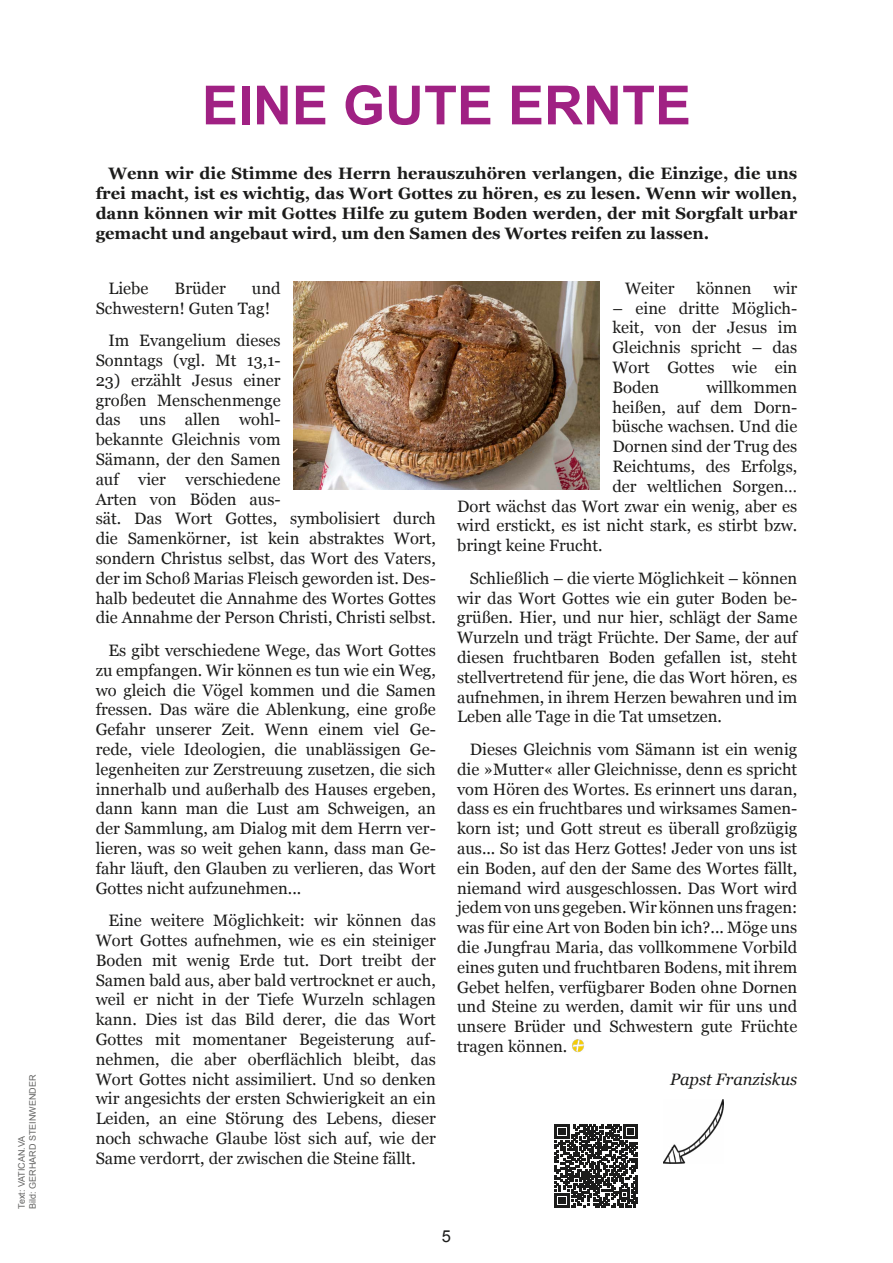
<style>
.page{position:relative;width:893px;height:1263px;background:#fff}
.page>*{position:absolute;margin:0;border:0;box-sizing:border-box;transform-origin:0 0}
.t1{font:700 54px "Arial";color:#a02183}
.t2{font:16.5px/19.8px "Georgia";color:#1c1c1b;text-align:justify}
.t3{font:700 16.5px/19.8px "Georgia";color:#1c1c1b;text-align:justify}
.t4{font:italic 16.5px "Georgia";color:#1c1c1b}
.t5{font:16.5px "Arial";color:#1c1c1b}
.t6{font:9px/10.8px "Arial";color:#636362}
</style>
<div class="page">
<hr style="left:0;top:0;width:1px;height:1263px;background:#d6e6e5">
<img style="left:572px;top:1039px;width:12px;height:13px">
<svg style="left:555px;top:1124px;width:83px;height:83px"></svg>
<img style="left:664px;top:1100px;width:60px;height:63px">
<img style="left:293px;top:281px;width:307px;height:209px">
<p class="t6" style="left:16px;top:1209px;width:136px;rotate:-90deg">Text: VATICAN.VA<br>Bild: GERHARD STEINWENDER</p>
<h1 class="t1" style="left:202px;top:70px;width:491px">EINE GUTE ERNTE</h1>
<p class="t3" style="left:96px;top:163px;width:703px;text-indent:13px">Wenn wir die Stimme des Herrn herauszuhören verlangen, die Einzige, die uns frei macht, ist es wichtig, das Wort Gottes zu hören, es zu lesen. Wenn wir wollen, dann können wir mit Gottes Hilfe zu gutem Boden werden, der mit Sorgfalt urbar gemacht und angebaut wird, um den Samen des Wortes reifen zu lassen.</p>
<p class="t2" style="left:96px;top:277px;width:186px;text-indent:156px">und<br>Schwestern! Guten Tag!</p>
<p class="t2" style="left:96px;top:330px;width:186px;text-align:right">Im Evangelium dieses<br>Sonntags (vgl. Mt 13,1-</p>
<p class="t2" style="left:96px;top:369px;width:342px;text-align:left">23) erzählt Jesus einer<br>großen Menschenmenge<br>das uns allen wohl-<br>bekannte Gleichnis vom<br>Sämann, der den Samen<br>auf vier verschiedene<br>Arten von Böden aus-<br>sät. Das Wort Gottes, symbolisiert durch die Samenkörner, ist kein abstraktes Wort, sondern Christus selbst, das Wort des Vaters, der im Schoß Marias Fleisch geworden ist. Des&shy;halb bedeutet die Annahme des Wortes Gottes die Annahme der Person Christi, Christi selbst.</p>
<p class="t2" style="left:96px;top:640px;width:342px;text-indent:13px">Es gibt verschiedene Wege, das Wort Gottes zu empfangen. Wir können es tun wie ein Weg, wo gleich die Vögel kommen und die Samen fressen. Das wäre die Ablenkung, eine große Gefahr unserer Zeit. Wenn einem viel Ge&shy;rede, viele Ideologien, die unablässigen Ge&shy;legenheiten zur Zerstreuung zusetzen, die sich innerhalb und außerhalb des Hauses ergeben, dann kann man die Lust am Schweigen, an der Sammlung, am Dialog mit dem Herrn ver&shy;lieren, was so weit gehen kann, dass man Ge&shy;fahr läuft, den Glauben zu verlieren, das Wort Gottes nicht aufzunehmen...</p>
<p class="t2" style="left:96px;top:910px;width:342px;text-indent:13px">Eine weitere Möglichkeit: wir können das Wort Gottes aufnehmen, wie es ein steiniger Boden mit wenig Erde tut. Dort treibt der Samen bald aus, aber bald vertrocknet er auch, weil er nicht in der Tiefe Wurzeln schlagen kann. Dies ist das Bild derer, die das Wort Gottes mit momentaner Begeisterung auf&shy;nehmen, die aber oberflächlich bleibt, das Wort Gottes nicht assimiliert. Und so denken wir angesichts der ersten Schwierigkeit an ein Leiden, an eine Störung des Lebens, dieser noch schwache Glaube löst sich auf, wie der Same verdorrt, der zwischen die Steine fällt.</p>
<p class="t2" style="left:108px;top:277px;width:41px">Liebe</p>
<p class="t2" style="left:175px;top:277px;width:53px">Brüder</p>
<p class="t2" style="left:625px;top:277px;width:51px">Weiter</p>
<p class="t2" style="left:696px;top:277px;width:56px">können</p>
<p class="t2" style="left:773px;top:277px;width:25px">wir</p>
<p class="t2" style="left:612px;top:297px;width:186px">– eine dritte Möglich&shy;keit, von der Jesus im Gleichnis spricht – das Wort Gottes wie ein Boden</p>
<p class="t2" style="left:706px;top:376px;width:92px">willkommen</p>
<p class="t2" style="left:612px;top:396px;width:186px">heißen, auf dem Dorn-</p>
<p class="t2" style="left:612px;top:416px;width:186px">büsche wachsen. Und die</p>
<p class="t2" style="left:612px;top:436px;width:186px">Dornen sind der Trug des</p>
<p class="t2" style="left:612px;top:456px;width:186px">Reichtums, des Erfolgs,</p>
<p class="t2" style="left:612px;top:475px;width:186px">der weltlichen Sorgen…</p>
<p class="t2" style="left:457px;top:495px;width:342px">Dort wächst das Wort zwar ein wenig, aber es</p>
<p class="t2" style="left:457px;top:515px;width:342px">wird erstickt, es ist nicht stark, es stirbt bzw.</p>
<p class="t2" style="left:457px;top:535px;width:147px">bringt keine Frucht.</p>
<p class="t2" style="left:457px;top:567px;width:342px;text-indent:13px">Schließlich – die vierte Möglichkeit – können wir das Wort Gottes wie ein guter Boden be&shy;grüßen. Hier, und nur hier, schlägt der Same Wurzeln und trägt Früchte. Der Same, der auf diesen fruchtbaren Boden gefallen ist, steht stellvertretend für jene, die das Wort hören, es aufnehmen, in ihrem Herzen bewahren und im Leben alle Tage in die Tat umsetzen.</p>
<p class="t2" style="left:457px;top:739px;width:342px;text-indent:13px">Dieses Gleichnis vom Sämann ist ein wenig die »Mutter« aller Gleichnisse, denn es spricht vom Hören des Wortes. Es erinnert uns daran, dass es ein fruchtbares und wirksames Samen&shy;korn ist; und Gott streut es überall großzügig aus... So ist das Herz Gottes! Jeder von uns ist ein Boden, auf den der Same des Wortes fällt, niemand wird ausgeschlossen. Das Wort wird jedem von uns gegeben. Wir können uns fragen: was für eine Art von Boden bin ich?... Möge uns die Jungfrau Maria, das vollkommene Vorbild eines guten und fruchtbaren Bodens, mit ihrem Gebet helfen, verfügbarer Boden ohne Dornen und Steine zu werden, damit wir für uns und unsere Brüder und Schwestern gute Früchte tragen können.</p>
<p class="t4" style="left:670px;top:1067px;width:129px">Papst Franziskus</p>
<p class="t5" style="left:442px;top:1225px;width:11px">5</p>
</div>
